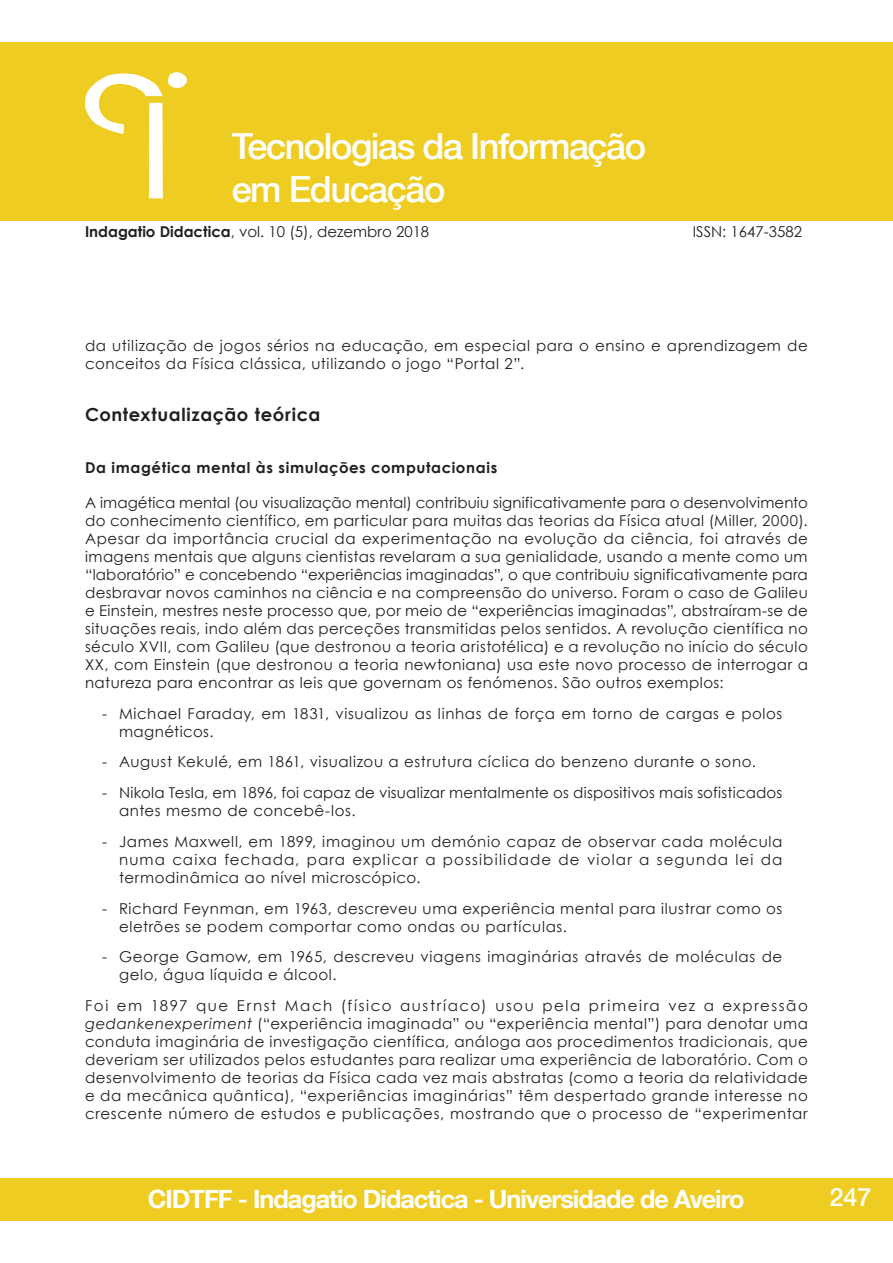
<style>
.page{position:relative;width:893px;height:1263px;background:#fff}
.page>*{position:absolute;margin:0;border:0;box-sizing:border-box;transform-origin:0 0}
.t1{font:500 36px/43.2px "Helvetica Neue LT Com";letter-spacing:-.04em;color:#fff}
.t2{font:700 25.2px "Helvetica Neue LT Com";letter-spacing:-.04em;color:#fff}
.t3{font:500 25.2px "Helvetica Neue LT Com";color:#fff}
.Titulos{font:700 18px "Century Gothic";letter-spacing:.03em;color:#231f20}
.paragrafos{font:15px/18px "Century Gothic";letter-spacing:.035em;color:#231f20;text-align:justify}
.paragrafo_Bullets{font:15px/18px "Century Gothic";letter-spacing:.04em;color:#231f20}
.paragrafo_Bullets-2{font:15px/18px "Century Gothic";letter-spacing:.015em;color:#231f20}
.paragrafos-2{font:15px "Century Gothic";color:#231f20}
.subtitulo{font:700 15px "Century Gothic";letter-spacing:.04em;color:#231f20}
.s1{font-weight:700}
.s2{font-style:italic}
</style>
<div class="page">
<div style="left:0;top:43px;width:893px;height:178px;background:#efcc22"></div>
<div style="left:0;top:1178px;width:893px;height:42px;background:#efcc22"></div>
<div style="left:149px;top:103px;width:14px;height:95px;background:#fff"></div>
<svg style="left:85px;top:72px;width:102px;height:62px"></svg>
<h1 class="t1" style="left:232px;top:124px;width:416px">Tecnologias da Informação em Educação</h1>
<p class="paragrafos-2" style="left:85px;top:221px;width:346px"><span class="s1">Indagatio Didactica</span>, vol. 10 (5), dezembro 2018</p>
<p class="paragrafos-2" style="left:693px;top:221px;width:111px">ISSN: 1647-3582</p>
<p class="paragrafos" style="left:85px;top:337px;width:724px">da utilização de jogos sérios na educação, em especial para o ensino e aprendizagem de conceitos da Física clássica, utilizando o jogo “Portal 2”.</p>
<p class="Titulos" style="left:85px;top:401px;width:237px">Contextualização teórica</p>
<p class="subtitulo" style="left:85px;top:456px;width:414px">Da imagética mental às simulações computacionais</p>
<p class="paragrafos" style="left:85px;top:493px;width:724px">A imagética mental (ou visualização mental) contribuiu significativamente para o desenvolvimento do conhecimento científico, em particular para muitas das teorias da Física atual (Miller, 2000).<br>Apesar da importância crucial da experimentação na evolução da ciência, foi através de imagens mentais que alguns cientistas revelaram a sua genialidade, usando a mente como um “laboratório” e concebendo “experiências imaginadas”, o que contribuiu significativamente para desbravar novos caminhos na ciência e na compreensão do universo. Foram o caso de Galileu e Einstein, mestres neste processo que, por meio de “experiências imaginadas”, abstraíram-se de situações reais, indo além das perceções transmitidas pelos sentidos. A revolução científica no século XVII, com Galileu (que destronou a teoria aristotélica) e a revolução no início do século XX, com Einstein (que destronou a teoria newtoniana) usa este novo processo de interrogar a natureza para encontrar as leis que governam os fenómenos. São outros exemplos:</p>
<p class="paragrafo_Bullets" style="left:119px;top:704px;width:665px;text-indent:-17px">- Michael Faraday, em 1831, visualizou as linhas de força em torno de cargas e polos magnéticos.</p>
<p class="paragrafo_Bullets" style="left:102px;top:753px;width:655px">- August Kekulé, em 1861, visualizou a estrutura cíclica do benzeno durante o sono.</p>
<p class="paragrafo_Bullets-2" style="left:119px;top:783px;width:665px;text-indent:-17px">- Nikola Tesla, em 1896, foi capaz de visualizar mentalmente os dispositivos mais sofisticados antes mesmo de concebê-los.</p>
<p class="paragrafo_Bullets" style="left:119px;top:832px;width:665px;text-align:justify;text-indent:-17px">- James Maxwell, em 1899, imaginou um demónio capaz de observar cada molécula numa caixa fechada, para explicar a possibilidade de violar a segunda lei da termodinâmica ao nível microscópico.</p>
<p class="paragrafo_Bullets" style="left:119px;top:899px;width:665px;text-indent:-17px">- Richard Feynman, em 1963, descreveu uma experiência mental para ilustrar como os eletrões se podem comportar como ondas ou partículas.</p>
<p class="paragrafo_Bullets" style="left:119px;top:948px;width:665px;text-indent:-17px">- George Gamow, em 1965, descreveu viagens imaginárias através de moléculas de gelo, água líquida e álcool.</p>
<p class="paragrafos" style="left:85px;top:996px;width:724px">Foi em 1897 que Ernst Mach (físico austríaco) usou pela primeira vez a expressão <span class="s2">gedankenexperiment</span> (“experiência imaginada” ou “experiência mental”) para denotar uma conduta imaginária de investigação científica, análoga aos procedimentos tradicionais, que deveriam ser utilizados pelos estudantes para realizar uma experiência de laboratório. Com o desenvolvimento de teorias da Física cada vez mais abstratas (como a teoria da relatividade e da mecânica quântica), “experiências imaginárias” têm despertado grande interesse no crescente número de estudos e publicações, mostrando que o processo de “experimentar</p>
<h2 class="t2" style="left:148px;top:1183px;width:598px">CIDTFF - Indagatio Didactica - Universidade de Aveiro</h2>
<h2 class="t3" style="left:829px;top:1181px;width:44px">247</h2>
</div>
